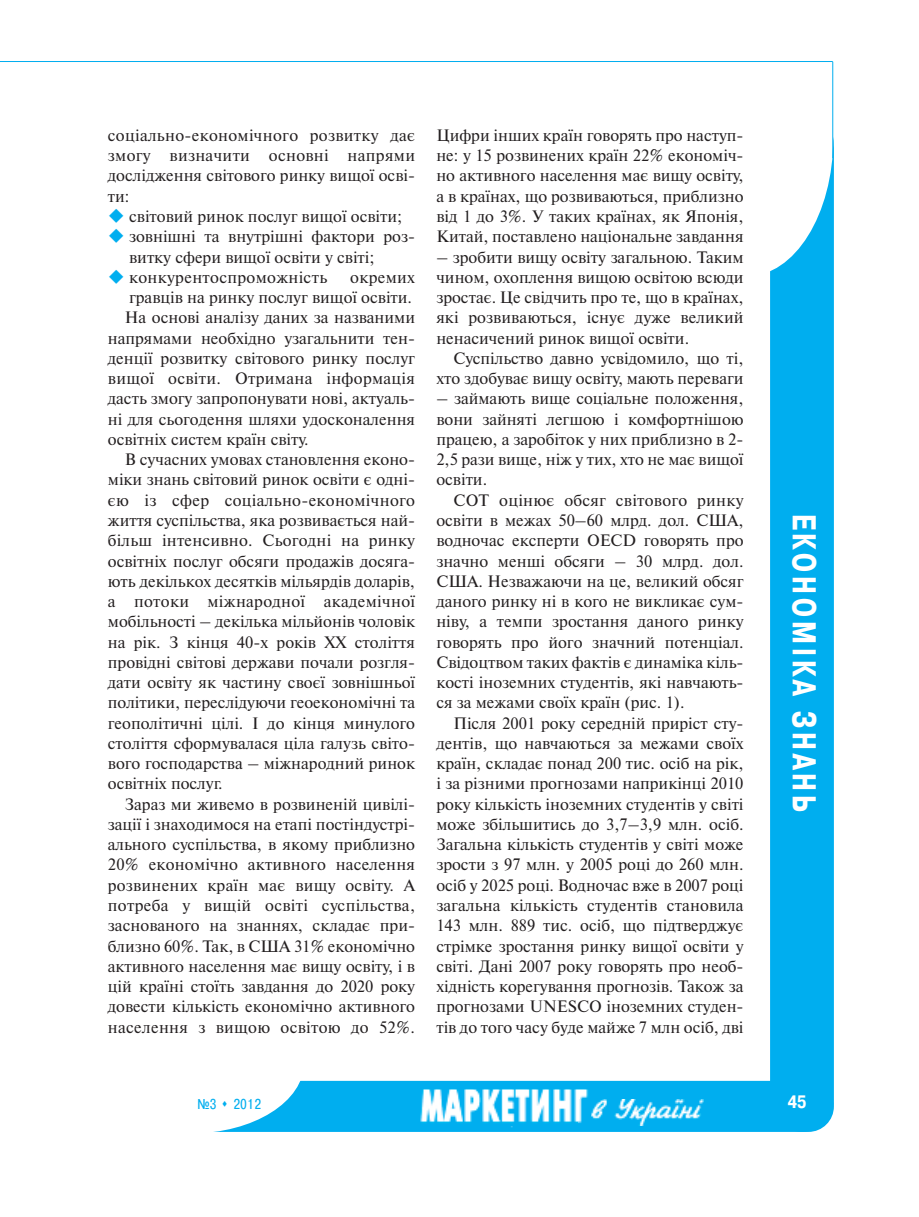
<style>
.page{position:relative;width:919px;height:1217px;background:#fff}
.page>*{position:absolute;margin:0;border:0;box-sizing:border-box;transform-origin:0 0}
.t1{font:700 33px "Pragmatica Cond C";letter-spacing:.13em;color:#fff;scale:.9 1}
.t2{font:700 18px "Pragmatica Cond C";color:#fff}
.t3{font:16.5px/20.2px "Newton C";color:#231f20;text-align:justify}
.t4{font:16.5px "Newton C";letter-spacing:.02em;color:#231f20}
.t5{font:14.25px "Pragmatica Cond C";color:#00aeef}
.s1{color:#00aeef}
</style>
<div class="page">
<div style="left:770px;top:112px;width:63px;height:1019px;background:#00aeef;border-radius:32px"></div>
<div style="left:661px;top:0;width:172px;height:276px;background:#fff;border-radius:50%"></div>
<div style="left:190px;top:1080px;width:643px;height:51px;background:#00aeef;border-radius:26px"></div>
<div style="left:78px;top:991px;width:226px;height:142px;background:#fff;border-radius:50%"></div>
<img style="left:420px;top:1089px;width:169px;height:34px">
<img style="left:578px;top:1098px;width:125px;height:26px">
<hr style="left:832px;top:62px;width:1px;height:96px;background:#00aeef">
<hr style="left:0;top:61px;width:832px;height:1px;background:#00aeef">
<p class="t3" style="left:108px;top:125px;width:309px">соціально-економічного розвитку дає змогу визначити основні напрями дослідження світового ринку вищої осві&shy;ти:</p>
<p class="t3" style="left:108px;top:206px;width:296px"><span class="s1">◆</span> світовий ринок послуг вищої освіти;</p>
<p class="t3" style="left:129px;top:226px;width:287px;text-indent:-21px"><span class="s1">◆</span> зовнішні та внутрішні фактори роз&shy;витку сфери вищої освіти у світі;</p>
<p class="t4" style="left:108px;top:267px;width:221px"><span class="s1">◆</span> конкурентоспроможність</p>
<p class="t4" style="left:350px;top:267px;width:66px">окремих</p>
<p class="t3" style="left:129px;top:287px;width:284px">гравців на ринку послуг вищої освіти.</p>
<p class="t3" style="left:125px;top:307px;width:292px">На основі аналізу даних за названими</p>
<p class="t3" style="left:108px;top:328px;width:309px">напрямами необхідно узагальнити тен-</p>
<p class="t3" style="left:108px;top:348px;width:309px">денції розвитку світового ринку послуг</p>
<p class="t4" style="left:108px;top:368px;width:309px">вищої освіти. Отримана інформація</p>
<p class="t3" style="left:108px;top:388px;width:309px">дасть змогу запропонувати нові, актуаль-</p>
<p class="t3" style="left:108px;top:409px;width:309px">ні для сьогодення шляхи удосконалення</p>
<p class="t3" style="left:108px;top:429px;width:202px">освітніх систем країн світу.</p>
<p class="t3" style="left:125px;top:449px;width:292px">В сучасних умовах становлення еконо-</p>
<p class="t3" style="left:108px;top:469px;width:309px">міки знань світовий ринок освіти є одні-</p>
<p class="t4" style="left:108px;top:490px;width:309px">єю із сфер соціально-економічного</p>
<p class="t3" style="left:108px;top:510px;width:309px">життя суспільства, яка розвивається най-</p>
<p class="t3" style="left:108px;top:530px;width:309px">більш інтенсивно. Сьогодні на ринку</p>
<p class="t3" style="left:108px;top:550px;width:309px">освітніх послуг обсяги продажів досяга-</p>
<p class="t3" style="left:108px;top:571px;width:309px">ють декількох десятків мільярдів доларів,</p>
<p class="t4" style="left:108px;top:591px;width:309px">а потоки міжнародної академічної</p>
<p class="t3" style="left:108px;top:611px;width:309px">мобільності – декілька мільйонів чоловік</p>
<p class="t3" style="left:108px;top:631px;width:309px">на рік. З кінця 40-х років XX століття</p>
<p class="t3" style="left:108px;top:652px;width:309px">провідні світові держави почали розгля-</p>
<p class="t3" style="left:108px;top:672px;width:309px">дати освіту як частину своєї зовнішньої</p>
<p class="t3" style="left:108px;top:692px;width:309px">політики, переслідуючи геоекономічні та</p>
<p class="t3" style="left:108px;top:712px;width:309px">геополітичні цілі. І до кінця минулого</p>
<p class="t3" style="left:108px;top:733px;width:309px">століття сформувалася ціла галузь світо-</p>
<p class="t3" style="left:108px;top:753px;width:309px">вого господарства – міжнародний ринок</p>
<p class="t3" style="left:108px;top:773px;width:116px">освітніх послуг.</p>
<p class="t3" style="left:125px;top:793px;width:292px">Зараз ми живемо в розвиненій цивілі-</p>
<p class="t3" style="left:108px;top:814px;width:309px">зації і знаходимося на етапі постіндустрі-</p>
<p class="t3" style="left:108px;top:834px;width:309px">ального суспільства, в якому приблизно</p>
<p class="t3" style="left:108px;top:854px;width:309px">20% економічно активного населення</p>
<p class="t3" style="left:108px;top:874px;width:309px">розвинених країн має вищу освіту. А</p>
<p class="t4" style="left:108px;top:895px;width:309px">потреба у вищій освіті суспільства,</p>
<p class="t3" style="left:108px;top:915px;width:309px">заснованого на знаннях, складає при-</p>
<p class="t3" style="left:108px;top:935px;width:309px">близно 60%. Так, в США 31% економічно</p>
<p class="t3" style="left:108px;top:955px;width:309px">активного населення має вищу освіту, і в</p>
<p class="t3" style="left:108px;top:976px;width:309px">цій країні стоїть завдання до 2020 року</p>
<p class="t3" style="left:108px;top:996px;width:309px">довести кількість економічно активного</p>
<p class="t4" style="left:108px;top:1016px;width:309px">населення з вищою освітою до 52%.</p>
<p class="t3" style="left:436px;top:125px;width:309px">Цифри інших країн говорять про наступ&shy;не: у 15 розвинених країн 22% економіч&shy;но активного населення має вищу освіту, а в країнах, що розвиваються, приблизно від 1 до 3%. У таких країнах, як Японія, Китай, поставлено національне завдання</p>
<p class="t3" style="left:436px;top:247px;width:309px">– зробити вищу освіту загальною. Таким чином, охоплення вищою освітою всюди зростає. Це свідчить про те, що в країнах, які розвиваються, існує дуже великий ненасичений ринок вищої освіти.</p>
<p class="t3" style="left:436px;top:348px;width:309px;text-align:right">Суспільство давно усвідомило, що ті, хто здобуває вищу освіту, мають переваги</p>
<p class="t3" style="left:436px;top:388px;width:309px">– займають вище соціальне положення, вони зайняті легшою і комфортнішою працею, а заробіток у них приблизно в 2- 2,5 рази вище, ніж у тих, хто не має вищої освіти.</p>
<p class="t3" style="left:436px;top:490px;width:309px;text-indent:17px">СОТ оцінює обсяг світового ринку освіти в межах 50–60 млрд. дол. США, водночас експерти OECD говорять про значно менші обсяги – 30 млрд. дол.<br>США. Незважаючи на це, великий обсяг даного ринку ні в кого не викликає сум&shy;ніву, а темпи зростання даного ринку говорять про його значний потенціал.<br>Свідоцтвом таких фактів є динаміка кіль&shy;кості іноземних студентів, які навчають&shy;ся за межами своїх країн (рис. 1).</p>
<p class="t3" style="left:436px;top:712px;width:309px;text-indent:17px">Після 2001 року середній приріст сту&shy;дентів, що навчаються за межами своїх країн, складає понад 200 тис. осіб на рік, і за різними прогнозами наприкінці 2010 року кількість іноземних студентів у світі може збільшитись до 3,7–3,9 млн. осіб.<br>Загальна кількість студентів у світі може зрости з 97 млн. у 2005 році до 260 млн. осіб у 2025 році. Водночас вже в 2007 році загальна кількість студентів становила 143 млн. 889 тис. осіб, що підтверджує стрімке зростання ринку вищої освіти у світі. Дані 2007 року говорять про необ&shy;хідність корегування прогнозів. Також за прогнозами UNESCO іноземних студен&shy;тів до того часу буде майже 7 млн осіб, дві</p>
<h1 class="t1" style="left:823px;top:513px;width:332px;rotate:90deg">ЕКОНОМІКА ЗНАНЬ</h1>
<p class="t5" style="left:197px;top:1095px;width:65px">№3 ▲ 2012</p>
<p class="t2" style="left:787px;top:1090px;width:20px">45</p>
</div>
